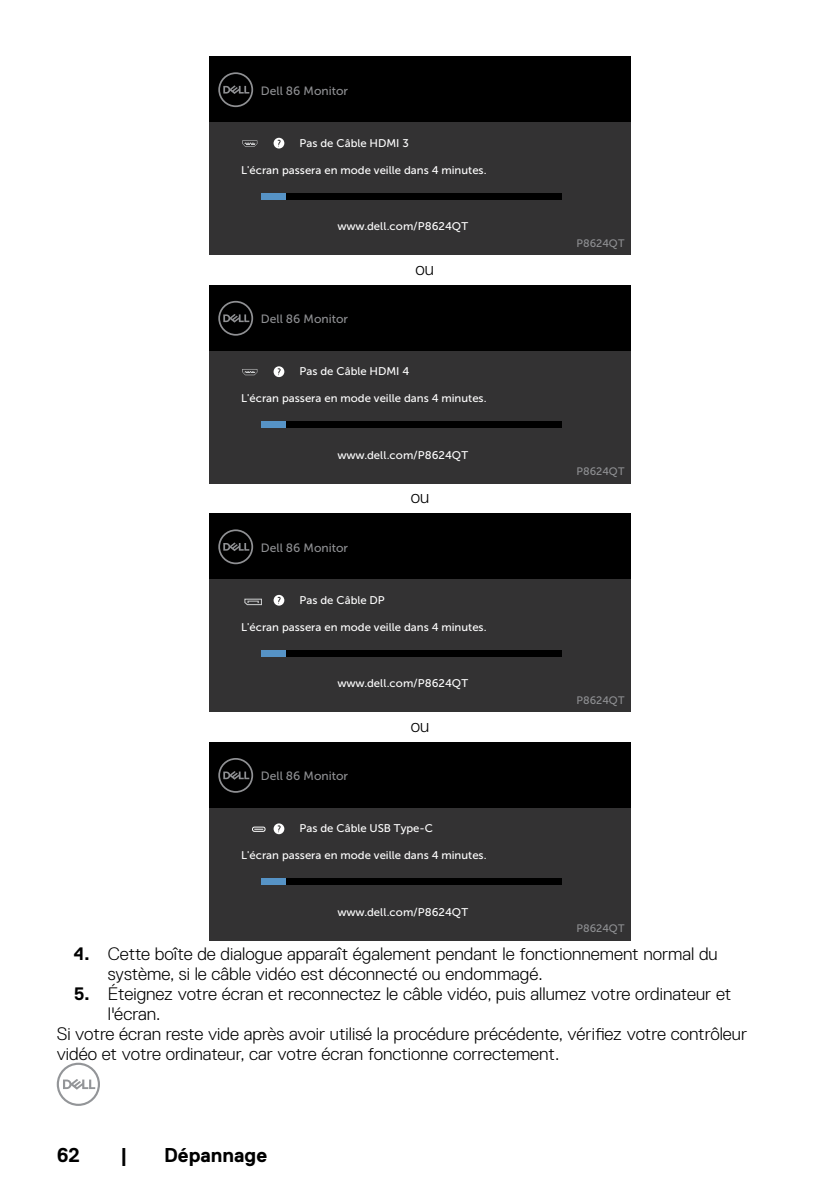
<style>
.page{position:relative;width:840px;height:1191px;background:#fff}
.page>*{position:absolute;margin:0;border:0;box-sizing:border-box;transform-origin:0 0}
.t1{font:700 20px "Dell Replica";color:#000}
.t2{font:300 18px/20px "Dell Replica";color:#000}
.t3{font:12px "Museo Sans For Dell 500";color:#8f9093}
.t4{font:11.2px "Museo Sans For Dell 500";color:#fff}
.t5{font:10.8px "Museo Sans For Dell 500";color:#8f9093}
.s1{font-weight:700}
</style>
<div class="page">
<svg style="left:57px;top:1062px;width:43px;height:44px"></svg>
<div style="left:209px;top:57px;width:421px;height:198px;background:#000"></div>
<div style="left:209px;top:123px;width:421px;height:132px;background:#333233"></div>
<svg style="left:218px;top:72px;width:35px;height:35px"></svg>
<div style="left:261px;top:193px;width:301px;height:6px;background:#000"></div>
<div style="left:261px;top:193px;width:24px;height:6px;background:#5693c6"></div>
<svg style="left:273px;top:138px;width:11px;height:10px"></svg>
<svg style="left:276px;top:140px;width:6px;height:9px"></svg>
<svg style="left:242px;top:140px;width:15px;height:7px"></svg>
<div style="left:209px;top:285px;width:421px;height:198px;background:#000"></div>
<div style="left:209px;top:351px;width:421px;height:132px;background:#333233"></div>
<svg style="left:218px;top:301px;width:35px;height:35px"></svg>
<div style="left:261px;top:421px;width:301px;height:7px;background:#000"></div>
<div style="left:261px;top:421px;width:24px;height:7px;background:#5693c6"></div>
<svg style="left:273px;top:366px;width:11px;height:11px"></svg>
<svg style="left:276px;top:368px;width:6px;height:10px"></svg>
<svg style="left:242px;top:369px;width:15px;height:6px"></svg>
<div style="left:209px;top:514px;width:421px;height:198px;background:#000"></div>
<div style="left:209px;top:580px;width:421px;height:132px;background:#333233"></div>
<svg style="left:218px;top:529px;width:35px;height:35px"></svg>
<div style="left:261px;top:650px;width:301px;height:6px;background:#000"></div>
<div style="left:261px;top:650px;width:24px;height:6px;background:#5693c6"></div>
<svg style="left:273px;top:595px;width:11px;height:10px"></svg>
<svg style="left:276px;top:597px;width:6px;height:9px"></svg>
<svg style="left:244px;top:598px;width:18px;height:7px"></svg>
<div style="left:209px;top:742px;width:421px;height:198px;background:#000"></div>
<div style="left:209px;top:808px;width:421px;height:132px;background:#333233"></div>
<svg style="left:218px;top:758px;width:35px;height:35px"></svg>
<div style="left:261px;top:878px;width:301px;height:7px;background:#000"></div>
<div style="left:261px;top:878px;width:24px;height:7px;background:#5693c6"></div>
<svg style="left:273px;top:823px;width:11px;height:11px"></svg>
<svg style="left:276px;top:825px;width:6px;height:10px"></svg>
<div style="left:252px;top:826px;width:13px;height:5px;border:1px solid #fff;border-radius:2px"></div>
<p class="t3" style="left:261px;top:84px;width:89px">Dell 86 Monitor</p>
<p class="t4" style="left:299px;top:137px;width:111px">Pas de Câble HDMI 3</p>
<p class="t4" style="left:241px;top:164px;width:247px">L'écran passera en mode veille dans 4 minutes.</p>
<p class="t4" style="left:337px;top:220px;width:132px">www.dell.com/P8624QT</p>
<p class="t3" style="left:261px;top:312px;width:89px">Dell 86 Monitor</p>
<p class="t2" style="left:415px;top:259px;width:20px">ou</p>
<p class="t4" style="left:299px;top:365px;width:111px">Pas de Câble HDMI 4</p>
<p class="t4" style="left:241px;top:392px;width:247px">L'écran passera en mode veille dans 4 minutes.</p>
<p class="t4" style="left:337px;top:448px;width:132px">www.dell.com/P8624QT</p>
<p class="t3" style="left:261px;top:541px;width:89px">Dell 86 Monitor</p>
<p class="t2" style="left:410px;top:487px;width:20px">ou</p>
<p class="t4" style="left:299px;top:594px;width:86px">Pas de Câble DP</p>
<p class="t4" style="left:241px;top:621px;width:247px">L'écran passera en mode veille dans 4 minutes.</p>
<p class="t4" style="left:337px;top:677px;width:132px">www.dell.com/P8624QT</p>
<p class="t3" style="left:261px;top:769px;width:89px">Dell 86 Monitor</p>
<p class="t2" style="left:410px;top:716px;width:20px">ou</p>
<p class="t4" style="left:299px;top:822px;width:135px">Pas de Câble USB Type-C</p>
<p class="t4" style="left:241px;top:849px;width:247px">L'écran passera en mode veille dans 4 minutes.</p>
<p class="t4" style="left:337px;top:905px;width:132px">www.dell.com/P8624QT</p>
<p class="t5" style="left:576px;top:237px;width:49px">P8624QT</p>
<p class="t5" style="left:576px;top:465px;width:49px">P8624QT</p>
<p class="t5" style="left:576px;top:694px;width:49px">P8624QT</p>
<p class="t5" style="left:576px;top:922px;width:49px">P8624QT</p>
<p class="t2" style="left:108px;top:944px;width:611px;text-indent:-34px"><span class="s1">4.</span> Cette boîte de dialogue apparaît également pendant le fonctionnement normal du système, si le câble vidéo est déconnecté ou endommagé.</p>
<p class="t2" style="left:74px;top:984px;width:658px"><span class="s1">5.</span> Éteignez votre écran et reconnectez le câble vidéo, puis allumez votre ordinateur et</p>
<p class="t2" style="left:108px;top:1004px;width:54px">l'écran.</p>
<p class="t2" style="left:57px;top:1024px;width:691px">Si votre écran reste vide après avoir utilisé la procédure précédente, vérifiez votre contrôleur</p>
<p class="t2" style="left:57px;top:1044px;width:504px">vidéo et votre ordinateur, car votre écran fonctionne correctement.</p>
<p class="t1" style="left:57px;top:1143px;width:25px">62</p>
<p class="t1" style="left:120px;top:1143px;width:9px">|</p>
<p class="t1" style="left:164px;top:1143px;width:104px">Dépannage</p>
</div>
